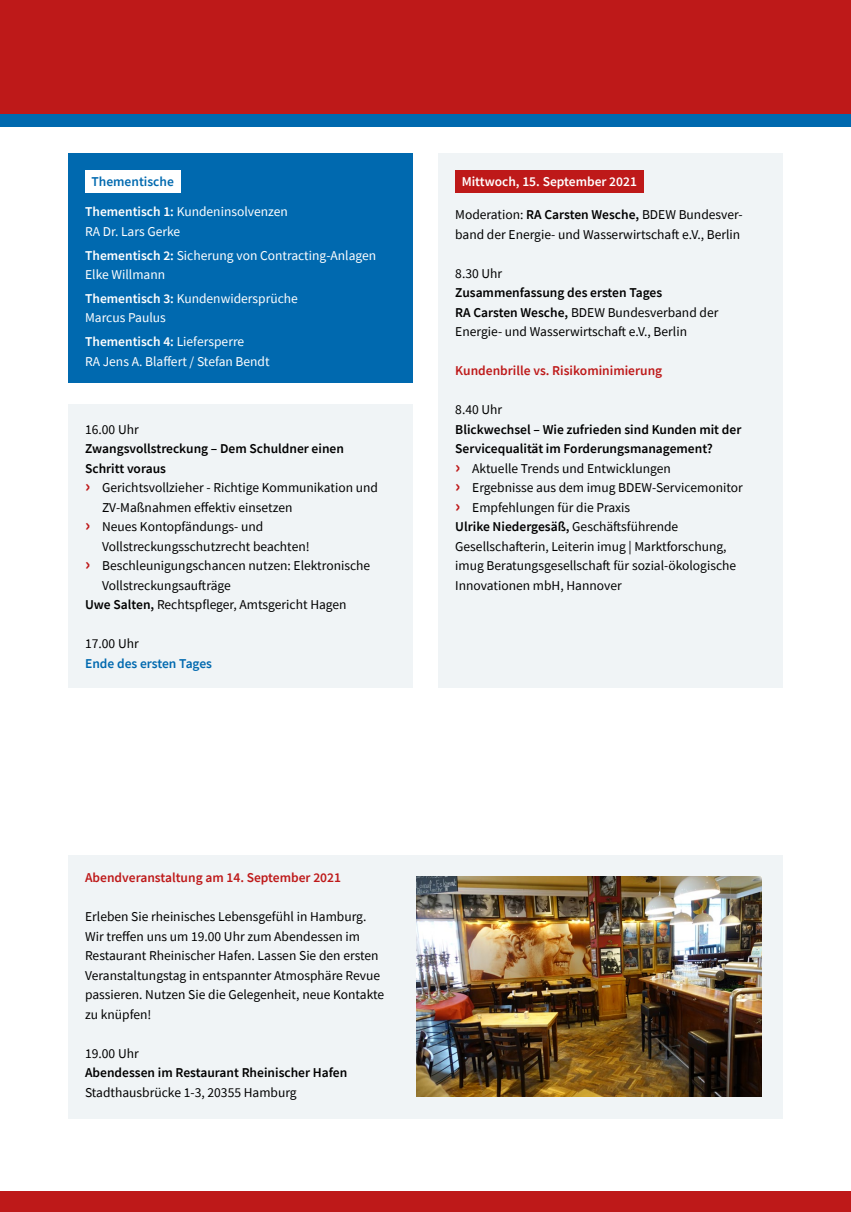
<style>
.page{position:relative;width:851px;height:1212px;background:#fff}
.page>*{position:absolute;margin:0;border:0;box-sizing:border-box;transform-origin:0 0}
.t1{font:13.5px/19.5px "Source Sans Pro";color:#000}
.t2{font:13.5px/19.5px "Source Sans Pro";color:#fff}
.t3{font:600 13.5px "Source Sans Pro";color:#000}
.t4{font:600 13.5px "Source Sans Pro";color:#be1919}
.t5{font:600 13.5px "Source Sans Pro";color:#0069af}
.t6{font:600 13.5px "Source Sans Pro";color:#fff}
.s1{font-weight:600}
.s2{font-weight:700;font-size:18px;color:#be1919}
</style>
<div class="page">
<div style="left:0;top:0;width:850px;height:114px;background:#be1919"></div>
<div style="left:0;top:1191px;width:850px;height:21px;background:#be1919"></div>
<div style="left:0;top:114px;width:850px;height:13px;background:#0069af"></div>
<div style="left:68px;top:855px;width:714px;height:263px;background:#f0f4f6"></div>
<div style="left:68px;top:404px;width:344px;height:283px;background:#f0f4f6"></div>
<div style="left:68px;top:153px;width:344px;height:230px;background:#0069af"></div>
<div style="left:85px;top:170px;width:95px;height:23px;background:#fff"></div>
<div style="left:438px;top:153px;width:344px;height:534px;background:#f0f4f6"></div>
<div style="left:455px;top:170px;width:188px;height:23px;background:#be1919"></div>
<img style="left:417px;top:876px;width:344px;height:220px">
<p class="t5" style="left:91px;top:173px;width:84px">Thementische</p>
<p class="t2" style="left:85px;top:202px;width:204px"><span class="s1">Thementisch 1:</span> Kundeninsolvenzen<br>RA Dr. Lars Gerke</p>
<p class="t2" style="left:85px;top:245px;width:292px"><span class="s1">Thementisch 2:</span> Sicherung von Contracting-Anlagen<br>Elke Willmann</p>
<p class="t2" style="left:85px;top:288px;width:214px"><span class="s1">Thementisch 3:</span> Kundenwidersprüche<br>Marcus Paulus</p>
<p class="t2" style="left:85px;top:332px;width:186px"><span class="s1">Thementisch 4:</span> Liefersperre<br>RA Jens A. Blaffert / Stefan Bendt</p>
<p class="t1" style="left:85px;top:419px;width:55px">16.00 Uhr</p>
<p class="t3" style="left:85px;top:440px;width:260px">Zwangsvollstreckung – Dem Schuldner einen</p>
<p class="t3" style="left:85px;top:459px;width:82px">Schritt voraus</p>
<p class="t1" style="left:85px;top:478px;width:294px"><span class="s2">›</span> Gerichtsvollzieher - Richtige Kommunikation und</p>
<p class="t1" style="left:102px;top:497px;width:192px">ZV-Maßnahmen effektiv einsetzen</p>
<p class="t1" style="left:85px;top:517px;width:180px"><span class="s2">›</span> Neues Kontopfändungs- und</p>
<p class="t1" style="left:102px;top:536px;width:209px">Vollstreckungsschutzrecht beachten!</p>
<p class="t1" style="left:85px;top:556px;width:286px"><span class="s2">›</span> Beschleunigungschancen nutzen: Elektronische</p>
<p class="t1" style="left:102px;top:575px;width:130px">Vollstreckungsaufträge</p>
<p class="t1" style="left:85px;top:595px;width:263px"><span class="s1">Uwe Salten,</span> Rechtspfleger, Amtsgericht Hagen</p>
<p class="t1" style="left:85px;top:634px;width:55px">17.00 Uhr</p>
<p class="t5" style="left:85px;top:654px;width:128px">Ende des ersten Tages</p>
<p class="t6" style="left:461px;top:173px;width:177px">Mittwoch, 15. September 2021</p>
<p class="t1" style="left:455px;top:205px;width:289px">Moderation: <span class="s1">RA Carsten Wesche,</span> BDEW Bundesver&shy;band der Energie- und Wasserwirtschaft e.V., Berlin</p>
<p class="t1" style="left:455px;top:263px;width:48px">8.30 Uhr</p>
<p class="t1" style="left:455px;top:283px;width:264px"><span class="s1">Zusammenfassung des ersten Tages<br>RA Carsten Wesche,</span> BDEW Bundesverband der<br>Energie- und Wasserwirtschaft e.V., Berlin</p>
<p class="t4" style="left:455px;top:362px;width:208px">Kundenbrille vs. Risikominimierung</p>
<p class="t1" style="left:455px;top:400px;width:48px">8.40 Uhr</p>
<p class="t1" style="left:455px;top:419px;width:289px"><span class="s1">Blickwechsel – Wie zufrieden sind Kunden mit der Servicequalität im Forderungsmanagement?<br></span><span class="s2">›</span> Aktuelle Trends und Entwicklungen<br><span class="s2">›</span> Ergebnisse aus dem imug BDEW-Servicemonitor <span class="s2">›</span> Empfehlungen für die Praxis<br><span class="s1">Ulrike Niedergesäß,</span> Geschäftsführende Gesellschafterin, Leiterin imug | Marktforschung, imug Beratungsgesellschaft für sozial-ökologische Innovationen mbH, Hannover</p>
<p class="t4" style="left:85px;top:869px;width:257px">Abendveranstaltung am 14. September 2021</p>
<p class="t1" style="left:85px;top:907px;width:300px">Erleben Sie rheinisches Lebensgefühl in Hamburg.<br>Wir treffen uns um 19.00 Uhr zum Abendessen im Restaurant Rheinischer Hafen. Lassen Sie den ersten Veranstaltungstag in entspannter Atmosphäre Revue passieren. Nutzen Sie die Gelegenheit, neue Kontakte zu knüpfen!</p>
<p class="t1" style="left:85px;top:1043px;width:55px">19.00 Uhr</p>
<p class="t3" style="left:85px;top:1064px;width:264px">Abendessen im Restaurant Rheinischer Hafen</p>
<p class="t1" style="left:85px;top:1082px;width:213px">Stadthausbrücke 1-3, 20355 Hamburg</p>
</div>
